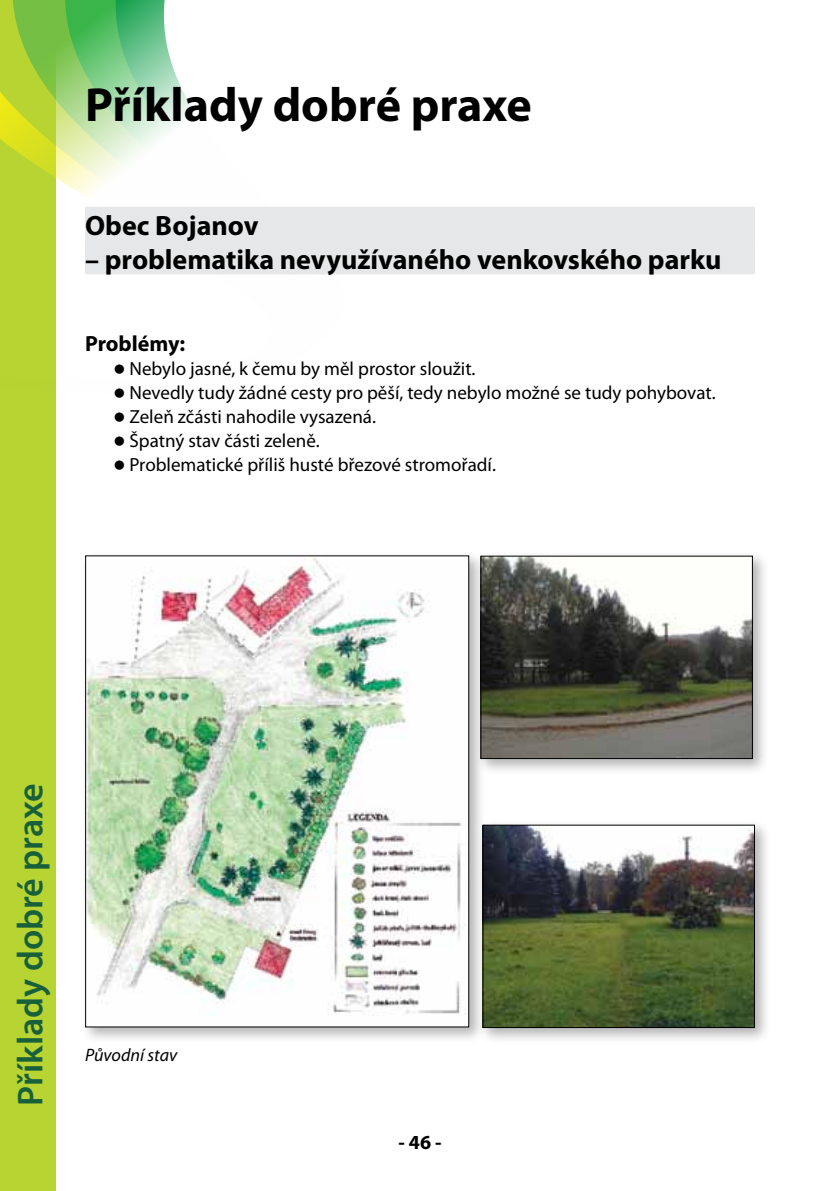
<style>
.page{position:relative;width:840px;height:1191px;background:#fff}
.page>*{position:absolute;margin:0;border:0;box-sizing:border-box;transform-origin:0 0}
.t1{font:700 48px "Myriad Pro";color:#000}
.t2{font:600 36px "Myriad Pro";color:#18603a}
.t3{font:700 28px "Myriad Pro";color:#000}
.t4{font:700 22px "Myriad Pro";color:#000}
.t5{font:700 20px "Myriad Pro";color:#000}
.t6{font:19px "Myriad Pro";color:#000}
.t7{font:italic 18px "Myriad Pro";color:#000}
</style>
<div class="page">
<div style="left:0;top:0;width:55px;height:1191px;background:#b7d433"></div>
<svg style="left:0;top:0;width:335px;height:394px"></svg>
<div style="left:85px;top:207px;width:669px;height:34px;background:#e6e7e8"></div>
<div style="left:85px;top:240px;width:669px;height:34px;background:#e6e7e8"></div>
<div style="left:80px;top:550px;width:405px;height:494px;background:#000;opacity:.3"></div>
<img style="left:87px;top:557px;width:380px;height:468px">
<div style="left:475px;top:550px;width:293px;height:225px;background:#000;opacity:.3"></div>
<img style="left:482px;top:558px;width:268px;height:199px">
<div style="left:480px;top:556px;width:272px;height:203px;border:1px solid #000"></div>
<div style="left:477px;top:819px;width:294px;height:225px;background:#000;opacity:.3"></div>
<img style="left:484px;top:826px;width:268px;height:200px">
<div style="left:482px;top:824px;width:272px;height:204px;border:1px solid #000"></div>
<h1 class="t1" style="left:85px;top:74px;width:448px">Příklady dobré praxe</h1>
<h3 class="t3" style="left:85px;top:207px;width:175px">Obec Bojanov</h3>
<h3 class="t3" style="left:85px;top:241px;width:637px">– problematika nevyužívaného venkovského parku</h3>
<p class="t4" style="left:85px;top:330px;width:102px">Problémy:</p>
<p class="t6" style="left:113px;top:357px;width:363px">● Nebylo jasné, k čemu by měl prostor sloužit.</p>
<p class="t6" style="left:113px;top:381px;width:603px">● Nevedly tudy žádné cesty pro pěší, tedy nebylo možné se tudy pohybovat.</p>
<p class="t6" style="left:113px;top:405px;width:264px">● Zeleň zčásti nahodile vysazená.</p>
<p class="t6" style="left:113px;top:429px;width:208px">● Špatný stav části zeleně.</p>
<p class="t6" style="left:113px;top:453px;width:384px">● Problematické příliš husté březové stromořadí.</p>
<h2 class="t2" style="left:8px;top:1106px;width:324px;rotate:-90deg">Příklady dobré praxe</h2>
<p class="t7" style="left:85px;top:1043px;width:94px">Původní stav</p>
<p class="t5" style="left:398px;top:1129px;width:45px">- 46 -</p>
</div>
